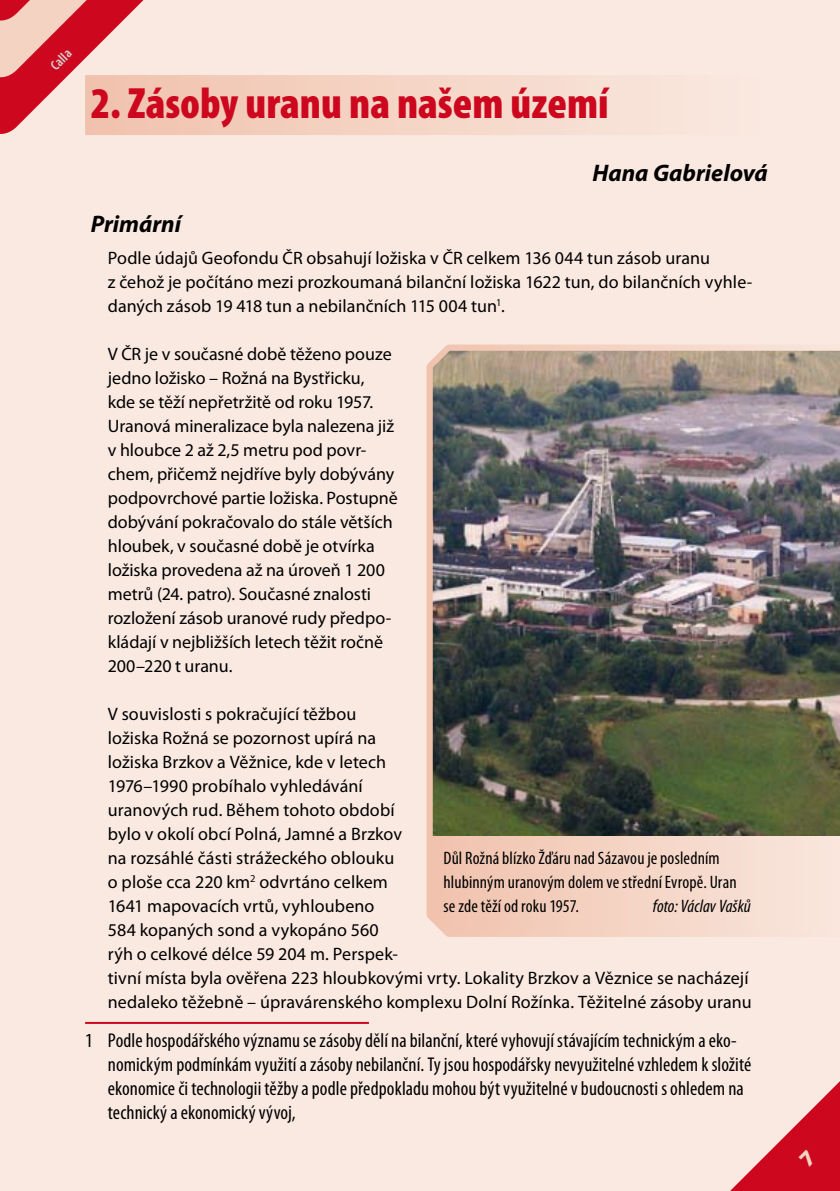
<style>
.page{position:relative;width:840px;height:1191px;background:#fff}
.page>*{position:absolute;margin:0;border:0;box-sizing:border-box;transform-origin:0 0}
.t1{font:900 condensed 44px "Myriad Pro";color:#cc071e}
.t2{font:italic 700 24px "Myriad Pro";color:#000}
.t3{font:condensed 20px/24px "Myriad Pro";letter-spacing:.005em;color:#000}
.t4{font:18px/24px "Myriad Pro";color:#000}
.t5{font:condensed 18px/24px "Myriad Pro";letter-spacing:.01em;color:#000}
.t6{font:italic condensed 18px "Myriad Pro";color:#000}
.t7{font:600 condensed 14px "Myriad Pro";color:#d5d6d7}
</style>
<div class="page">
<div style="left:0;top:0;width:839px;height:1191px;background:#fae9e1"></div>
<svg style="left:0;top:0;width:144px;height:134px"></svg>
<div style="left:85px;top:75px;width:682px;height:60px;background:linear-gradient(to right,#f0c2ad,#fae9e1)"></div>
<hr style="left:85px;top:1022px;width:284px;height:2px;background:#cc071e">
<img style="left:426px;top:344px;width:413px;height:593px">
<svg style="left:730px;top:1082px;width:109px;height:109px"></svg>
<p class="t7" style="left:47px;top:62px;width:25px;rotate:-45deg">Calla</p>
<h1 class="t1" style="left:91px;top:75px;width:519px">2. Zásoby uranu na našem území</h1>
<h2 class="t2" style="left:592px;top:157px;width:177px">Hana Gabrielová</h2>
<h2 class="t2" style="left:91px;top:209px;width:92px">Primární</h2>
<p class="t4" style="left:108px;top:246px;width:645px">Podle údajů Geofondu ČR obsahují ložiska v ČR celkem 136 044 tun zásob uranu<br>z čehož je počítáno mezi prozkoumaná bilanční ložiska 1622 tun, do bilančních vyhle&shy;daných zásob 19 418 tun a nebilančních 115 004 tun .</p>
<p class="t4" style="left:108px;top:342px;width:291px">V ČR je v současné době těženo pouze jedno ložisko – Rožná na Bystřicku,<br>kde se těží nepřetržitě od roku 1957.<br>Uranová mineralizace byla nalezena již v hloubce 2 až 2,5 metru pod povr&shy;chem, přičemž nejdříve byly dobývány podpovrchové partie ložiska. Postupně dobývání pokračovalo do stále větších hloubek, v současné době je otvírka ložiska provedena až na úroveň 1 200 metrů (24. patro). Současné znalosti rozložení zásob uranové rudy předpo&shy;kládají v nejbližších letech těžit ročně 200–220 t uranu.</p>
<p class="t4" style="left:108px;top:702px;width:645px">V souvislosti s pokračující těžbou<br>ložiska Rožná se pozornost upírá na<br>ložiska Brzkov a Věžnice, kde v letech<br>1976–1990 probíhalo vyhledávání<br>uranových rud. Během tohoto období<br>bylo v okolí obcí Polná, Jamné a Brzkov<br>na rozsáhlé části strážeckého oblouku<br>o ploše cca 220 km<sup>2</sup> odvrtáno celkem<br>1641 mapovacích vrtů, vyhloubeno<br>584 kopaných sond a vykopáno 560<br>rýh o celkové délce 59 204 m. Perspek-<br>tivní místa byla ověřena 223 hloubkovými vrty. Lokality Brzkov a Věznice se nacházejí nedaleko těžebně – úpravárenského komplexu Dolní Rožínka. Těžitelné zásoby uranu</p>
<p class="t3" style="left:108px;top:1028px;width:644px">Podle hospodářskéhovýznamusezásobydělí nabilanční,kterévyhovují stávajícím technickým aeko&shy;nomickým podmínkám využitíazásoby nebilanční.Tyjsou hospodářsky nevyužitelnévzhledem ksložité ekonomiceči technologii těžbyapodlepředpokladu mohoubýtvyužitelnévbudoucnosti sohledem na technickýaekonomickývývoj,</p>
<p class="t5" style="left:443px;top:846px;width:294px">Důl RožnáblízkoŽďáru nadSázavoujeposledním hlubinným uranovým dolem vestředníEvropě. Uran sezdetěžíodroku 1 957.</p>
<p class="t6" style="left:652px;top:895px;width:99px">foto: Václav Vašků</p>
</div>
